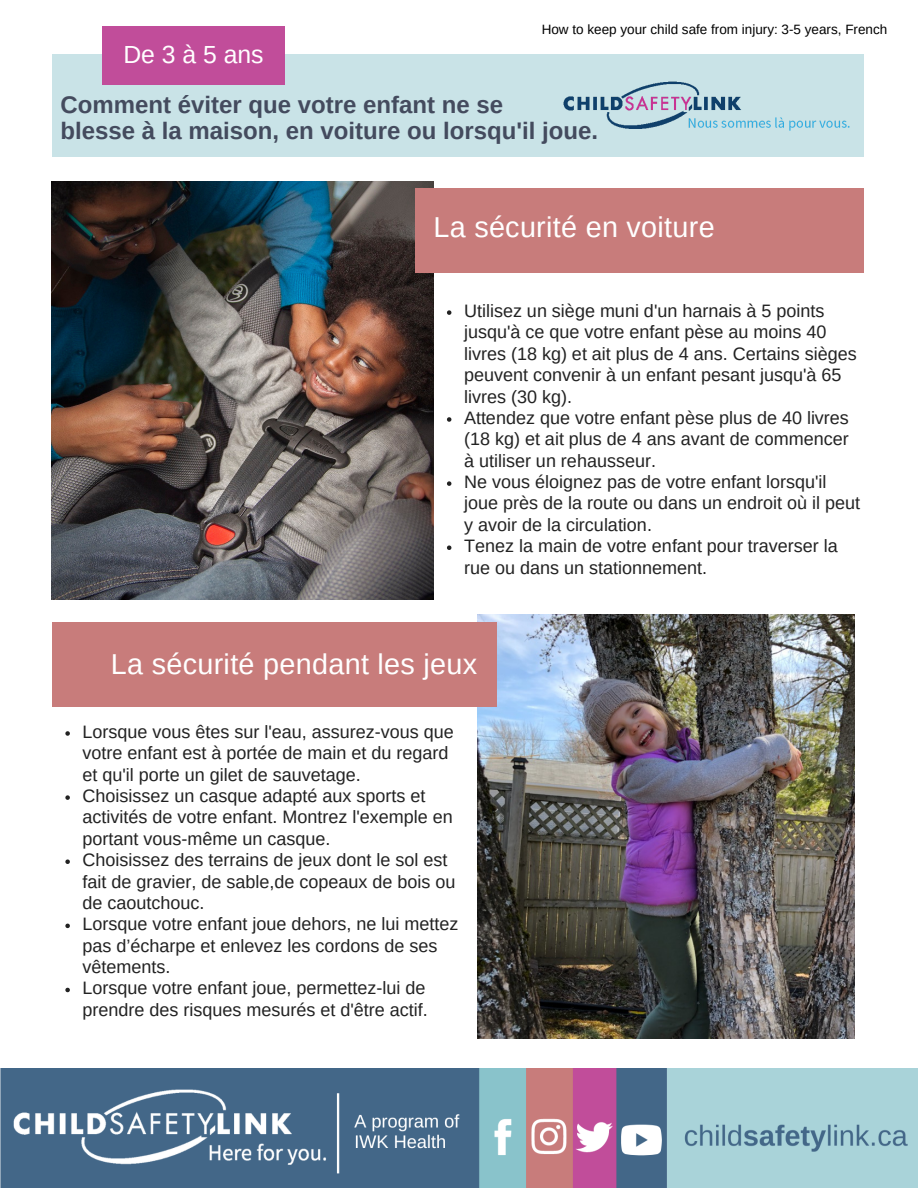
<style>
.page{position:relative;width:918px;height:1188px;background:#fff}
.page>*{position:absolute;margin:0;border:0;box-sizing:border-box;transform-origin:0 0}
.t1{font:28.8px "Arimo";letter-spacing:.01em;color:#fff}
.t2{font:24.75px "Arimo";color:#fff}
.t3{font:700 24px "Arimo";color:#444b5e}
.t4{font:18px/21.3px "Arimo";color:#222}
.t5{font:13.5px "Arimo";color:#000}
</style>
<div class="page">
<img style="left:52px;top:181px;width:381px;height:419px">
<img style="left:477px;top:614px;width:377px;height:424px">
<div style="left:415px;top:188px;width:449px;height:85px;background:#c87c7b"></div>
<div style="left:52px;top:622px;width:444px;height:84px;background:#c87c7b"></div>
<svg style="left:447px;top:310px;width:4px;height:5px"></svg>
<svg style="left:447px;top:417px;width:4px;height:5px"></svg>
<svg style="left:447px;top:481px;width:4px;height:5px"></svg>
<svg style="left:447px;top:545px;width:4px;height:5px"></svg>
<svg style="left:65px;top:731px;width:5px;height:5px"></svg>
<svg style="left:65px;top:795px;width:5px;height:5px"></svg>
<svg style="left:65px;top:859px;width:5px;height:5px"></svg>
<svg style="left:65px;top:924px;width:5px;height:4px"></svg>
<svg style="left:65px;top:988px;width:5px;height:4px"></svg>
<div style="left:52px;top:54px;width:812px;height:103px;background:#c9e3e7"></div>
<div style="left:102px;top:26px;width:183px;height:59px;background:#c14d9a"></div>
<img style="left:563px;top:81px;width:287px;height:50px">
<img style="left:0;top:1069px;width:918px;height:119px">
<p class="t2" style="left:123px;top:41px;width:142px">De 3 à 5 ans</p>
<p class="t2" style="left:174px;top:41px;width:78px">-5 year</p>
<p class="t5" style="left:542px;top:22px;width:347px">How to keep your child safe from injury: 3-5 years, French</p>
<p class="t3" style="left:61px;top:91px;width:444px">Comment éviter que votre enfant ne se</p>
<p class="t3" style="left:61px;top:117px;width:539px">blesse à la maison, en voiture ou lorsqu'il joue.</p>
<p class="t1" style="left:433px;top:210px;width:283px">La sécurité en voiture</p>
<p class="t4" style="left:464px;top:300px;width:394px">Utilisez un siège muni d'un harnais à 5 points jusqu'à ce que votre enfant pèse au moins 40 livres (18 kg) et ait plus de 4 ans. Certains sièges peuvent convenir à un enfant pesant jusqu'à 65 livres (30 kg).</p>
<p class="t4" style="left:464px;top:407px;width:386px;text-align:justify">Attendez que votre enfant pèse plus de 40 livres (18 kg) et ait plus de 4 ans avant de commencer à utiliser un rehausseur.</p>
<p class="t4" style="left:464px;top:471px;width:397px">Ne vous éloignez pas de votre enfant lorsqu'il joue près de la route ou dans un endroit où il peut y avoir de la circulation.</p>
<p class="t4" style="left:464px;top:535px;width:375px">Tenez la main de votre enfant pour traverser la rue ou dans un stationnement.</p>
<p class="t1" style="left:111px;top:648px;width:368px">La sécurité pendant les jeux</p>
<p class="t4" style="left:82px;top:721px;width:373px">Lorsque vous êtes sur l'eau, assurez-vous que votre enfant est à portée de main et du regard et qu'il porte un gilet de sauvetage.</p>
<p class="t4" style="left:82px;top:785px;width:372px">Choisissez un casque adapté aux sports et activités de votre enfant. Montrez l'exemple en portant vous-même un casque.</p>
<p class="t4" style="left:82px;top:849px;width:374px">Choisissez des terrains de jeux dont le sol est fait de gravier, de sable,de copeaux de bois ou de caoutchouc.</p>
<p class="t4" style="left:82px;top:913px;width:377px">Lorsque votre enfant joue dehors, ne lui mettez pas d’écharpe et enlevez les cordons de ses vêtements.</p>
<p class="t4" style="left:82px;top:978px;width:347px">Lorsque votre enfant joue, permettez-lui de prendre des risques mesurés et d'être actif.</p>
</div>
